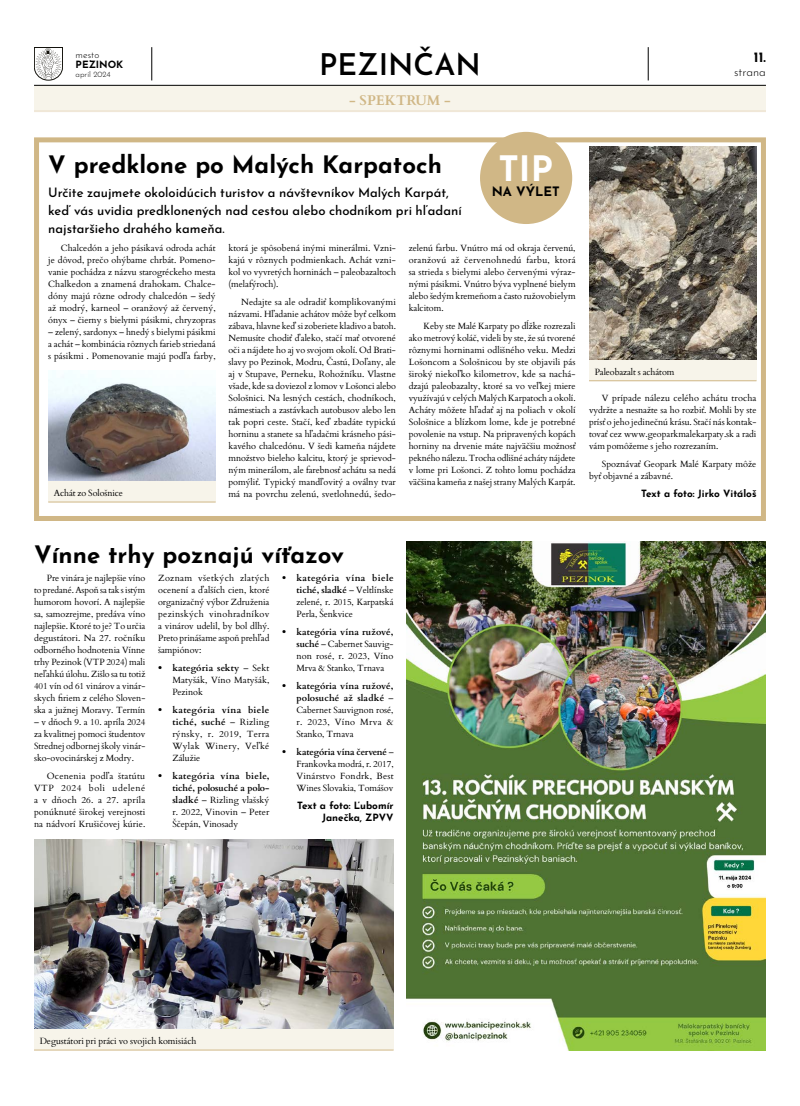
<style>
.page{position:relative;width:800px;height:1106px;background:#fff}
.page>*{position:absolute;margin:0;border:0;box-sizing:border-box;transform-origin:0 0}
.t1{font:700 35px "Josefin Sans";color:#fff}
.t2{font:600 30px "Josefin Sans";color:#000}
.t3{font:700 24px "Josefin Sans";color:#000}
.t4{font:700 14px "Cardo";color:#d0b786}
.t5{font:700 14px "Josefin Sans";color:#000}
.t6{font:500 13px/18px "Josefin Sans";color:#000}
.t7{font:700 13px "Josefin Sans";color:#000}
.t8{font:300 12px "Josefin Sans";color:#000}
.t9{font:700 10px/12px "Josefin Sans";color:#000;text-align:right}
.t10{font:300 9.5px "Josefin Sans";color:#000}
.t11{font:9px/12px "Cardo";letter-spacing:-.005em;color:#000;text-align:justify}
.t12{font:300 8px "Josefin Sans";color:#000}
.s1{font-weight:700}
</style>
<div class="page">
<hr style="left:151px;top:47px;width:1px;height:33px;background:#000">
<hr style="left:647px;top:47px;width:1px;height:33px;background:#000">
<div style="left:34px;top:47px;width:29px;height:20px;border:1px solid #12110b"></div>
<svg style="left:34px;top:48px;width:29px;height:33px"></svg>
<div style="left:34px;top:85px;width:731px;height:26px;background:#f7f4ea"></div>
<hr style="left:34px;top:85px;width:731px;height:1px;background:#000">
<hr style="left:34px;top:110px;width:731px;height:2px;background:#f0e7d7">
<img style="left:34px;top:839px;width:359px;height:190px">
<img style="left:406px;top:542px;width:359px;height:508px">
<div style="left:34px;top:137px;width:731px;height:384px;border:5px solid #d0b786"></div>
<div style="left:480px;top:132px;width:92px;height:92px;background:#d0b786;border-radius:50%"></div>
<img style="left:48px;top:371px;width:168px;height:110px">
<div style="left:48px;top:481px;width:168px;height:21px;background:#f7f4ea"></div>
<hr style="left:48px;top:502px;width:168px;height:1px;background:#d0b786">
<div style="left:34px;top:1029px;width:359px;height:20px;background:#f7f4ea"></div>
<hr style="left:34px;top:1049px;width:359px;height:1px;background:#d0b786">
<img style="left:589px;top:147px;width:167px;height:213px">
<div style="left:589px;top:360px;width:167px;height:20px;background:#f7f4ea"></div>
<hr style="left:589px;top:380px;width:167px;height:1px;background:#d0b786">
<p class="t10" style="left:76px;top:47px;width:25px">mesto</p>
<p class="t9" style="left:76px;top:57px;width:49px">PEZINOK</p>
<p class="t12" style="left:76px;top:68px;width:36px">apríl 2024</p>
<h2 class="t2" style="left:319px;top:39px;width:163px">PEZINČAN</h2>
<h3 class="t4" style="left:349px;top:89px;width:103px">- SPEKTRUM -</h3>
<h3 class="t5" style="left:753px;top:44px;width:14px">11.</h3>
<h3 class="t8" style="left:733px;top:63px;width:33px">strana</h3>
<h3 class="t3" style="left:48px;top:143px;width:395px">V predklone po Malých Karpatoch</h3>
<h3 class="t6" style="left:48px;top:182px;width:415px">Určite zaujmete okoloidúcich turistov a návštevníkov Malých Karpát, keď vás uvidia predklonených nad cestou alebo chodníkom pri hľadaní najstaršieho drahého kameňa.</h3>
<p class="t11" style="left:48px;top:241px;width:169px;text-indent:13px">Chalcedón a jeho pásikavá odroda achát je dôvod, prečo ohýbame chrbát. Pomeno&shy;vanie pochádza z názvu starogréckeho mesta Chalkedon a znamená drahokam. Chalce&shy;dóny majú rôzne odrody chalcedón – šedý až modrý, karneol – oranžový až červený, ónyx – čierny s bielymi pásikmi, chryzopras</p>
<p class="t11" style="left:48px;top:325px;width:169px">– zelený, sardonyx – hnedý s bielymi pásikmi a achát – kombinácia rôznych farieb striedaná s pásikmi . Pomenovanie majú podľa farby,</p>
<h1 class="t1" style="left:498px;top:137px;width:56px">TIP</h1>
<h3 class="t7" style="left:491px;top:180px;width:69px">NA VÝLET</h3>
<p class="t11" style="left:408px;top:241px;width:168px">zelenú farbu. Vnútro má od okraja červenú, oranžovú až červenohnedú farbu, ktorá sa strieda s bielymi alebo červenými výraz&shy;nými pásikmi. Vnútro býva vyplnené bielym alebo šedým kremeňom a často ružovobielym kalcitom.</p>
<p class="t11" style="left:408px;top:319px;width:168px;text-indent:15px">Keby ste Malé Karpaty po dĺžke rozrezali ako metrový koláč, videli by ste, že sú tvorené rôznymi horninami odlišného veku. Medzi Lošoncom a Sološnicou by ste objavili pás široký niekoľko kilometrov, kde sa nachá&shy;dzajú paleobazalty, ktoré sa vo veľkej miere využívajú v celých Malých Karpatoch a okolí.<br>Acháty môžete hľadať aj na poliach v okolí Sološnice a blízkom lome, kde je potrebné povolenie na vstup. Na pripravených kopách horniny na drvenie máte najväčšiu možnosť pekného nálezu. Trocha odlišné acháty nájdete v lome pri Lošonci. Z tohto lomu pochádza väčšina kameňa z našej strany Malých Karpát.</p>
<p class="t11" style="left:228px;top:241px;width:169px">ktorá je spôsobená inými minerálmi. Vzni&shy;kajú v rôznych podmienkach. Achát vzni&shy;kol vo vyvretých horninách – paleobazaltoch (melafýroch).</p>
<p class="t11" style="left:228px;top:295px;width:169px;text-indent:13px">Nedajte sa ale odradiť komplikovanými názvami. Hľadanie achátov môže byť celkom zábava, hlavne keď si zoberiete kladivo a batoh.<br>Nemusíte chodiť ďaleko, stačí mať otvorené oči a nájdete ho aj vo svojom okolí. Od Brati&shy;slavy po Pezinok, Modru, Častú, Doľany, ale aj v Stupave, Perneku, Rohožníku. Vlastne všade, kde sa doviezol z lomov v Lošonci alebo Sološnici. Na lesných cestách, chodníkoch, námestiach a zastávkach autobusov alebo len tak popri ceste. Stačí, keď zbadáte typickú horninu a stanete sa hľadačmi krásneho pási&shy;kavého chalcedónu. V šedi kameňa nájdete množstvo bieleho kalcitu, ktorý je sprievod&shy;ným minerálom, ale farebnosť achátu sa nedá pomýliť. Typický mandľovitý a oválny tvar má na povrchu zelenú, svetlohnedú, šedo-</p>
<p class="t11" style="left:54px;top:486px;width:71px">Achát zo Sološnice</p>
<p class="t11" style="left:594px;top:365px;width:81px">Paleobazalt s achátom</p>
<p class="t11" style="left:589px;top:391px;width:169px;text-indent:13px">V prípade nálezu celého achátu trocha vydržte a nesnažte sa ho rozbiť. Mohli by ste prísť o jeho jedinečnú krásu. Stačí nás kontak&shy;tovať cez www.geoparkmalekarpaty.sk a radi vám pomôžeme s jeho rozrezaním.</p>
<p class="t11" style="left:589px;top:457px;width:169px;text-indent:13px">Spoznávať Geopark Malé Karpaty môže byť objavné a zábavné.</p>
<p class="t9" style="left:641px;top:486px;width:117px">Text a foto: Jirko Vitáloš</p>
<h3 class="t3" style="left:34px;top:533px;width:311px">Vínne trhy poznajú víťazov</h3>
<p class="t11" style="left:34px;top:571px;width:113px;text-indent:13px">Pre vinára je najlepšie víno to predané. Aspoň sa tak s istým humorom hovorí. A najlepšie sa, samozrejme, predáva víno najlepšie. Ktoré to je? To určia degustátori. Na 27. ročníku odborného hodnotenia Vínne trhy Pezinok (VTP 2024) mali neľahkú úlohu. Zišlo sa tu totiž 401 vín od 61 vinárov a vinár&shy;skych firiem z celého Sloven&shy;ska a južnej Moravy. Termín</p>
<p class="t11" style="left:34px;top:715px;width:113px">– v dňoch 9. a 10. apríla 2024 za kvalitnej pomoci študentov Strednej odbornej školy vinár&shy;sko-ovocinárskej z Modry.</p>
<p class="t11" style="left:34px;top:769px;width:113px;text-indent:13px">Ocenenia podľa štatútu VTP 2024 boli udelené a v dňoch 26. a 27. apríla ponúknuté širokej verejnosti na nádvorí Krušičovej kúrie.</p>
<p class="t11" style="left:158px;top:571px;width:113px">Zoznam všetkých zlatých ocenení a ďalších cien, ktoré organizačný výbor Združenia pezinských vinohradníkov a vinárov udelil, by bol dlhý.<br>Preto prinášame aspoň prehľad šampiónov:</p>
<p class="t11" style="left:172px;top:661px;width:99px;text-indent:-14px"><span class="s1">• kategória sekty</span> – Sekt Matyšák, Víno Matyšák, Pezinok</p>
<p class="t11" style="left:172px;top:703px;width:99px;text-indent:-14px"><span class="s1">• kategória vína biele tiché, suché</span> – Rizling rýnsky, r. 2019, Terra Wylak Winery, Veľké Zálužie</p>
<p class="t11" style="left:172px;top:769px;width:99px;text-indent:-14px"><span class="s1">• kategória vína biele, tiché, polosuché a polo&shy;sladké</span> – Rizling vlašský r. 2022, Vinovin – Peter Ščepán, Vinosady</p>
<p class="t11" style="left:296px;top:571px;width:99px;text-indent:-14px"><span class="s1">• kategória vína biele tiché, sladké</span> – Veltlínske zelené, r. 2015, Karpatská Perla, Šenkvice</p>
<p class="t11" style="left:296px;top:625px;width:99px;text-indent:-14px"><span class="s1">• kategória vína ružové, suché</span> – Cabernet Sauvig&shy;non rosé, r. 2023, Víno Mrva &amp; Stanko, Trnava</p>
<p class="t11" style="left:296px;top:679px;width:99px;text-indent:-14px"><span class="s1">• kategória vína ružové, polosuché až sladké</span> – Cabernet Sauvignon rosé, r. 2023, Víno Mrva &amp; Stanko, Trnava</p>
<p class="t11" style="left:296px;top:745px;width:99px;text-indent:-14px"><span class="s1">• kategória vína červené</span> – Frankovka modrá, r. 2017, Vinárstvo Fondrk, Best Wines Slovakia, Tomášov</p>
<p class="t9" style="left:297px;top:798px;width:98px">Text a foto: Ľubomír<br>Janečka, ZPVV</p>
<p class="t11" style="left:40px;top:1034px;width:158px">Degustátori pri práci vo svojich komisiách</p>
</div>
